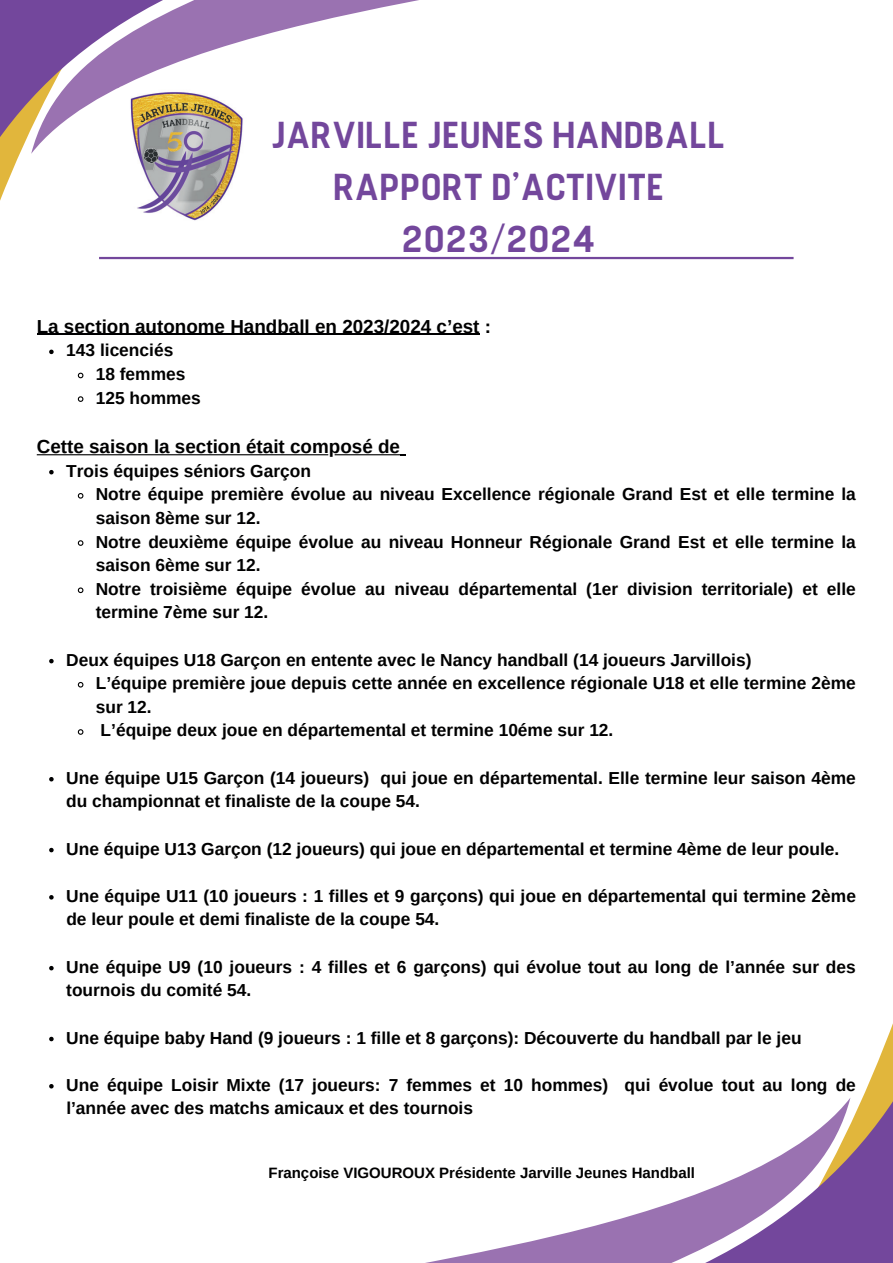
<style>
.page{position:relative;width:893px;height:1263px;background:#fff}
.page>*{position:absolute;margin:0;border:0;box-sizing:border-box;transform-origin:0 0}
.t1{font:37.5px/51.8px "Fuji";color:#73479c;text-align:center}
.t2{font:700 18.9px "Arimo";color:#000001}
.t3{font:700 17.4px/23.5px "Arimo";color:#000001}
.t4{font:700 15px "Arimo";color:#000001}
</style>
<div class="page">
<svg style="left:850px;top:1023px;width:43px;height:240px;fill:#73479c"></svg>
<svg style="left:425px;top:1098px;width:425px;height:165px"></svg>
<svg style="left:0;top:0;width:31px;height:201px;fill:#73479c"></svg>
<svg style="left:31px;top:0;width:388px;height:154px"></svg>
<hr style="left:99px;top:257px;width:695px;height:2px;background:#73479c">
<hr style="left:37px;top:334px;width:443px;height:1px;background:#000001">
<svg style="left:49px;top:350px;width:5px;height:4px"></svg>
<svg style="left:77px;top:372px;width:7px;height:7px"></svg>
<svg style="left:77px;top:396px;width:7px;height:6px"></svg>
<hr style="left:335px;top:454px;width:65px;height:1px;background:#000001">
<hr style="left:37px;top:454px;width:291px;height:1px;background:#000001">
<svg style="left:49px;top:470px;width:5px;height:4px"></svg>
<svg style="left:77px;top:493px;width:7px;height:6px"></svg>
<svg style="left:77px;top:540px;width:7px;height:6px"></svg>
<svg style="left:77px;top:587px;width:7px;height:7px"></svg>
<svg style="left:49px;top:659px;width:5px;height:4px"></svg>
<svg style="left:77px;top:682px;width:7px;height:6px"></svg>
<svg style="left:77px;top:729px;width:7px;height:6px"></svg>
<svg style="left:49px;top:777px;width:5px;height:4px"></svg>
<svg style="left:49px;top:848px;width:5px;height:4px"></svg>
<svg style="left:49px;top:895px;width:5px;height:4px"></svg>
<svg style="left:49px;top:966px;width:5px;height:4px"></svg>
<svg style="left:49px;top:1037px;width:5px;height:4px"></svg>
<svg style="left:49px;top:1084px;width:5px;height:4px"></svg>
<img style="left:117px;top:87px;width:138px;height:134px">
<h1 class="t1" style="left:271px;top:106px;width:456px">JARVILLE JEUNES HANDBALL<br>RAPPORT D’ACTIVITE<br>2023/2024</h1>
<p class="t2" style="left:37px;top:313px;width:456px">La section autonome Handball en 2023/2024 c’est :</p>
<p class="t3" style="left:96px;top:339px;width:107px;text-indent:-30px">143 licenciés<br>18 femmes<br>125 hommes</p>
<p class="t2" style="left:37px;top:434px;width:365px">Cette saison la section était composé de</p>
<p class="t3" style="left:96px;top:459px;width:762px;text-indent:-29px">Trois équipes séniors Garçon<br>Notre équipe première évolue au niveau Excellence régionale Grand Est et elle termine la saison 8ème sur 12.<br>Notre deuxième équipe évolue au niveau Honneur Régionale Grand Est et elle termine la saison 6ème sur 12.<br>Notre troisième équipe évolue au niveau départemental (1er division territoriale) et elle termine 7ème sur 12.</p>
<p class="t3" style="left:96px;top:648px;width:762px;text-indent:-30px">Deux équipes U18 Garçon en entente avec le Nancy handball (14 joueurs Jarvillois)<br>L’équipe première joue depuis cette année en excellence régionale U18 et elle termine 2ème sur 12.<br>L’équipe deux joue en départemental et termine 10éme sur 12.</p>
<p class="t3" style="left:66px;top:766px;width:791px">Une équipe U15 Garçon (14 joueurs) qui joue en départemental. Elle termine leur saison 4ème du championnat et finaliste de la coupe 54.</p>
<p class="t3" style="left:66px;top:837px;width:774px">Une équipe U13 Garçon (12 joueurs) qui joue en départemental et termine 4ème de leur poule.</p>
<p class="t3" style="left:66px;top:884px;width:791px">Une équipe U11 (10 joueurs : 1 filles et 9 garçons) qui joue en départemental qui termine 2ème de leur poule et demi finaliste de la coupe 54.</p>
<p class="t3" style="left:66px;top:955px;width:791px">Une équipe U9 (10 joueurs : 4 filles et 6 garçons) qui évolue tout au long de l’année sur des tournois du comité 54.</p>
<p class="t3" style="left:66px;top:1026px;width:737px">Une équipe baby Hand (9 joueurs : 1 fille et 8 garçons): Découverte du handball par le jeu</p>
<p class="t3" style="left:66px;top:1073px;width:791px">Une équipe Loisir Mixte (17 joueurs: 7 femmes et 10 hommes) qui évolue tout au long de l’année avec des matchs amicaux et des tournois</p>
<p class="t4" style="left:268px;top:1162px;width:428px">Françoise VIGOUROUX Présidente Jarville Jeunes Handball</p>
</div>
